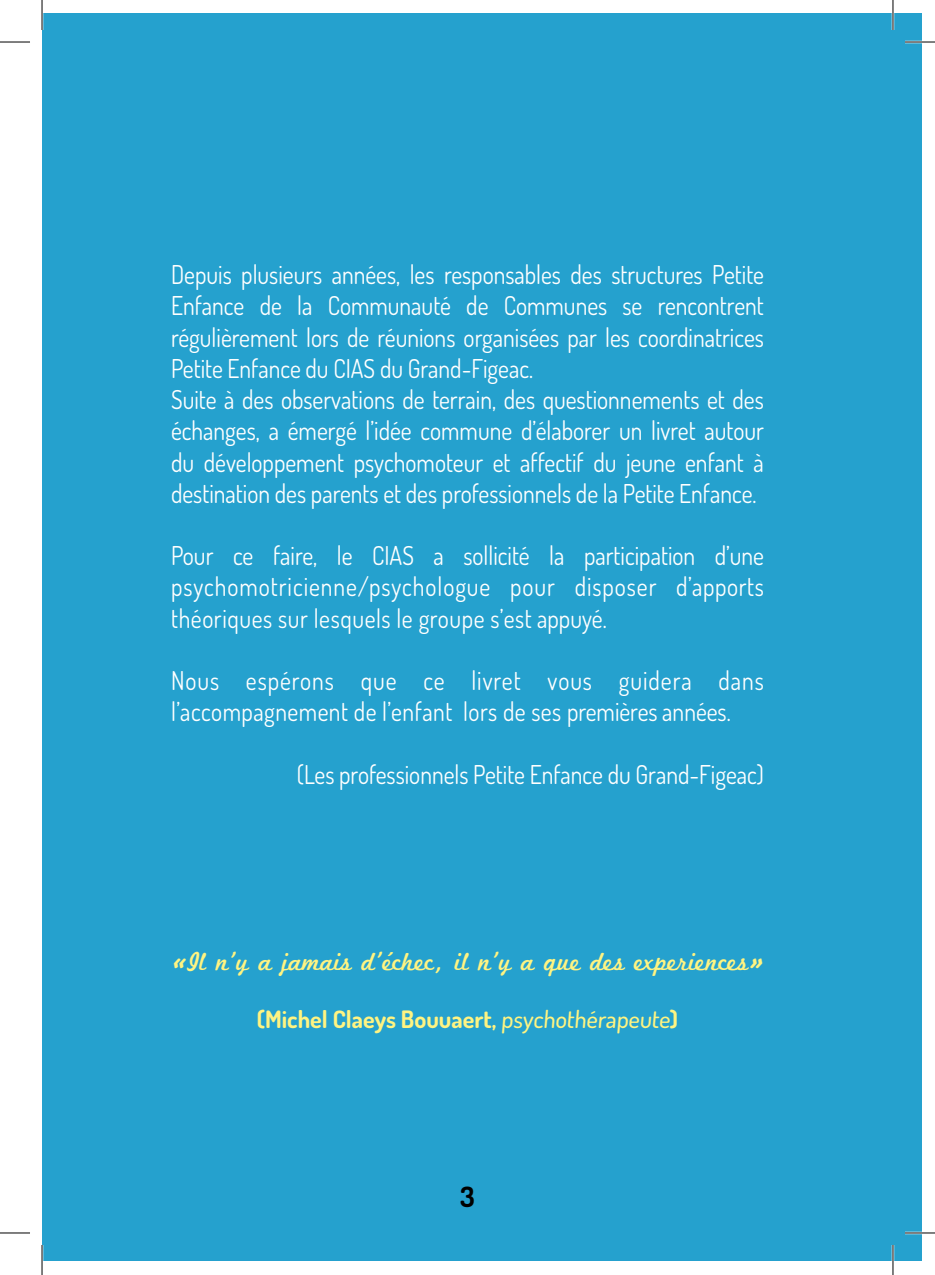
<style>
.page{position:relative;width:935px;height:1275px;background:#fff}
.page>*{position:absolute;margin:0;border:0;box-sizing:border-box;transform-origin:0 0}
.t1{font:700 28px "Dosis";color:#000}
.t2{font:26px/31.2px "Dosis";color:#fff;scale:.91 1}
.t3{font:26px/31.2px "Dosis";letter-spacing:.02em;color:#fff;scale:.91 1}
.t4{font:26px "Marketing Script";color:#fff482}
.t5{font:700 24px "Dosis";color:#fff482}
.s1{font-family:"Dosis";font-weight:700;font-style:italic;font-size:24px}
.s2{font-weight:500}
</style>
<div class="page">
<div style="left:42px;top:14px;width:879px;height:1247px;background:#25a1ce"></div>
<hr style="left:904px;top:41px;width:30px;height:2px;background:#fff">
<hr style="left:904px;top:1231px;width:30px;height:3px;background:#fff">
<hr style="left:891px;top:0;width:3px;height:30px;background:#fff">
<hr style="left:891px;top:1245px;width:3px;height:30px;background:#fff">
<hr style="left:0;top:42px;width:30px;height:1px;background:#000">
<hr style="left:904px;top:42px;width:30px;height:1px;background:#000">
<hr style="left:0;top:1232px;width:30px;height:1px;background:#000">
<hr style="left:904px;top:1232px;width:30px;height:1px;background:#000">
<hr style="left:42px;top:0;width:1px;height:30px;background:#000">
<hr style="left:42px;top:1245px;width:1px;height:30px;background:#000">
<hr style="left:892px;top:0;width:1px;height:30px;background:#000">
<hr style="left:892px;top:1245px;width:1px;height:30px;background:#000">
<p class="t2" style="left:171px;top:258px;width:653px">Depuis plusieurs années, les responsables des structures Petite Enfance de la Communauté de Communes se rencontrent régulièrement lors de réunions organisées par les coordinatrices Petite Enfance du CIAS du Grand-Figeac.<br>Suite à des observations de terrain, des questionnements et des échanges, a émergé l’idée commune d’élaborer un livret autour du développement psychomoteur et affectif du jeune enfant à destination des parents et des professionnels de la Petite Enfance.</p>
<p class="t2" style="left:171px;top:539px;width:653px;text-align:justify">Pour ce faire, le CIAS a sollicité la participation d’une psychomotricienne/psychologue pour disposer d’apports théoriques sur lesquels le groupe s’est appuyé.</p>
<p class="t3" style="left:171px;top:664px;width:653px">Nous espérons que ce livret vous guidera dans l’accompagnement de l’enfant lors de ses premières années.</p>
<p class="t2" style="left:297px;top:758px;width:514px">(Les professionnels Petite Enfance du Grand-Figeac)</p>
<p class="t4" style="left:171px;top:946px;width:601px"><span class="s1">«</span>Il n’y a jamais d’échec, il n’y a que des experiences<span class="s1">»</span></p>
<p class="t5" style="left:257px;top:1003px;width:423px">(Michel Claeys Bouuaert, <span class="s2">psychothérapeute</span>)</p>
<p class="t1" style="left:460px;top:1178px;width:16px">3</p>
</div>
